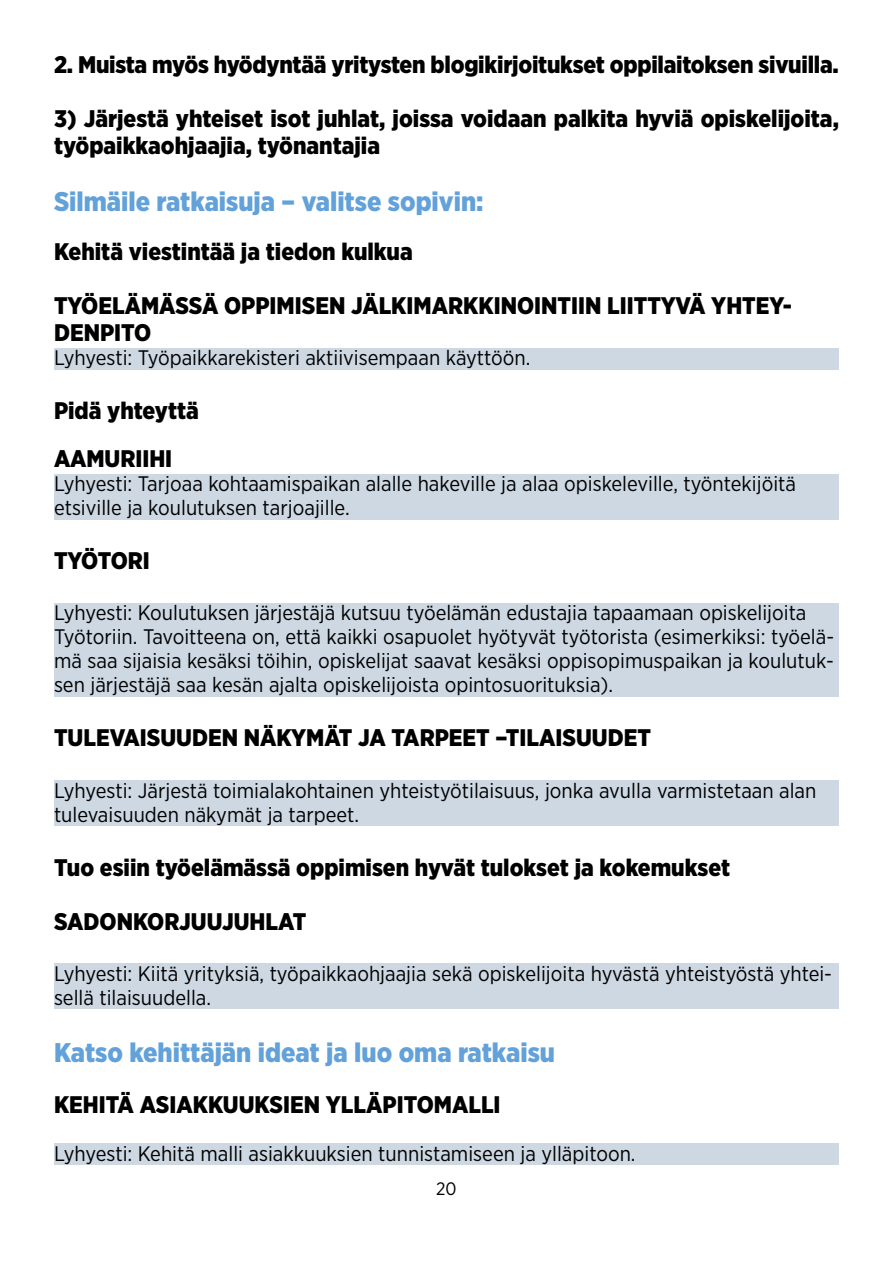
<style>
.page{position:relative;width:893px;height:1263px;background:#fff}
.page>*{position:absolute;margin:0;border:0;box-sizing:border-box;transform-origin:0 0}
.t1{font:900 27px "Gotham Narrow";color:#62a1d9}
.Ratkaisu{font:900 24px/27px "Gotham Narrow";color:#000}
.Lyhyesti{font:21px/24px "Gotham Narrow";color:#000}
.t2{font:18px "Gotham Narrow";color:#000}
</style>
<div class="page">
<div style="left:54px;top:348px;width:785px;height:21px;background:#cdd8e3"></div>
<div style="left:54px;top:475px;width:785px;height:45px;background:#cdd8e3"></div>
<div style="left:54px;top:604px;width:785px;height:93px;background:#cdd8e3"></div>
<div style="left:54px;top:781px;width:785px;height:45px;background:#cdd8e3"></div>
<div style="left:54px;top:964px;width:785px;height:45px;background:#cdd8e3"></div>
<div style="left:54px;top:1144px;width:785px;height:21px;background:#cdd8e3"></div>
<p class="Ratkaisu" style="left:54px;top:51px;width:786px">2. Muista myös hyödyntää yritysten blogikirjoitukset oppilaitoksen sivuilla.</p>
<p class="Ratkaisu" style="left:54px;top:105px;width:786px">3) Järjestä yhteiset isot juhlat, joissa voidaan palkita hyviä opiskelijoita, työpaikkaohjaajia, työnantajia</p>
<p class="t1" style="left:54px;top:184px;width:431px">Silmäile ratkaisuja – valitse sopivin:</p>
<p class="Ratkaisu" style="left:54px;top:238px;width:360px">Kehitä viestintää ja tiedon kulkua</p>
<p class="Ratkaisu" style="left:54px;top:292px;width:739px">TYÖELÄMÄSSÄ OPPIMISEN JÄLKIMARKKINOINTIIN LIITTYVÄ YHTEY-<br>DENPITO</p>
<p class="Lyhyesti" style="left:54px;top:345px;width:478px">Lyhyesti: Työpaikkarekisteri aktiivisempaan käyttöön.</p>
<p class="Ratkaisu" style="left:54px;top:397px;width:146px">Pidä yhteyttä</p>
<p class="Ratkaisu" style="left:54px;top:445px;width:120px">AAMURIIHI</p>
<p class="Lyhyesti" style="left:54px;top:472px;width:743px">Lyhyesti: Tarjoaa kohtaamispaikan alalle hakeville ja alaa opiskeleville, työntekijöitä etsiville ja koulutuksen tarjoajille.</p>
<p class="Ratkaisu" style="left:54px;top:547px;width:97px">TYÖTORI</p>
<p class="Lyhyesti" style="left:54px;top:601px;width:782px">Lyhyesti: Koulutuksen järjestäjä kutsuu työelämän edustajia tapaamaan opiskelijoita Työtoriin. Tavoitteena on, että kaikki osapuolet hyötyvät työtorista (esimerkiksi: työelä&shy;mä saa sijaisia kesäksi töihin, opiskelijat saavat kesäksi oppisopimuspaikan ja koulutuk&shy;sen järjestäjä saa kesän ajalta opiskelijoista opintosuorituksia).</p>
<p class="Ratkaisu" style="left:54px;top:724px;width:598px">TULEVAISUUDEN NÄKYMÄT JA TARPEET –TILAISUUDET</p>
<p class="Lyhyesti" style="left:54px;top:778px;width:764px">Lyhyesti: Järjestä toimialakohtainen yhteistyötilaisuus, jonka avulla varmistetaan alan tulevaisuuden näkymät ja tarpeet.</p>
<p class="Ratkaisu" style="left:54px;top:853px;width:678px">Tuo esiin työelämässä oppimisen hyvät tulokset ja kokemukset</p>
<p class="Ratkaisu" style="left:54px;top:907px;width:254px">SADONKORJUUJUHLAT</p>
<p class="Lyhyesti" style="left:54px;top:961px;width:780px">Lyhyesti: Kiitä yrityksiä, työpaikkaohjaajia sekä opiskelijoita hyvästä yhteistyöstä yhtei&shy;sellä tilaisuudella.</p>
<p class="t1" style="left:54px;top:1034px;width:503px">Katso kehittäjän ideat ja luo oma ratkaisu</p>
<p class="Ratkaisu" style="left:54px;top:1090px;width:448px">KEHITÄ ASIAKKUUKSIEN YLLÄPITOMALLI</p>
<p class="Lyhyesti" style="left:54px;top:1141px;width:583px">Lyhyesti: Kehitä malli asiakkuuksien tunnistamiseen ja ylläpitoon.</p>
<p class="t2" style="left:436px;top:1177px;width:22px">20</p>
</div>
